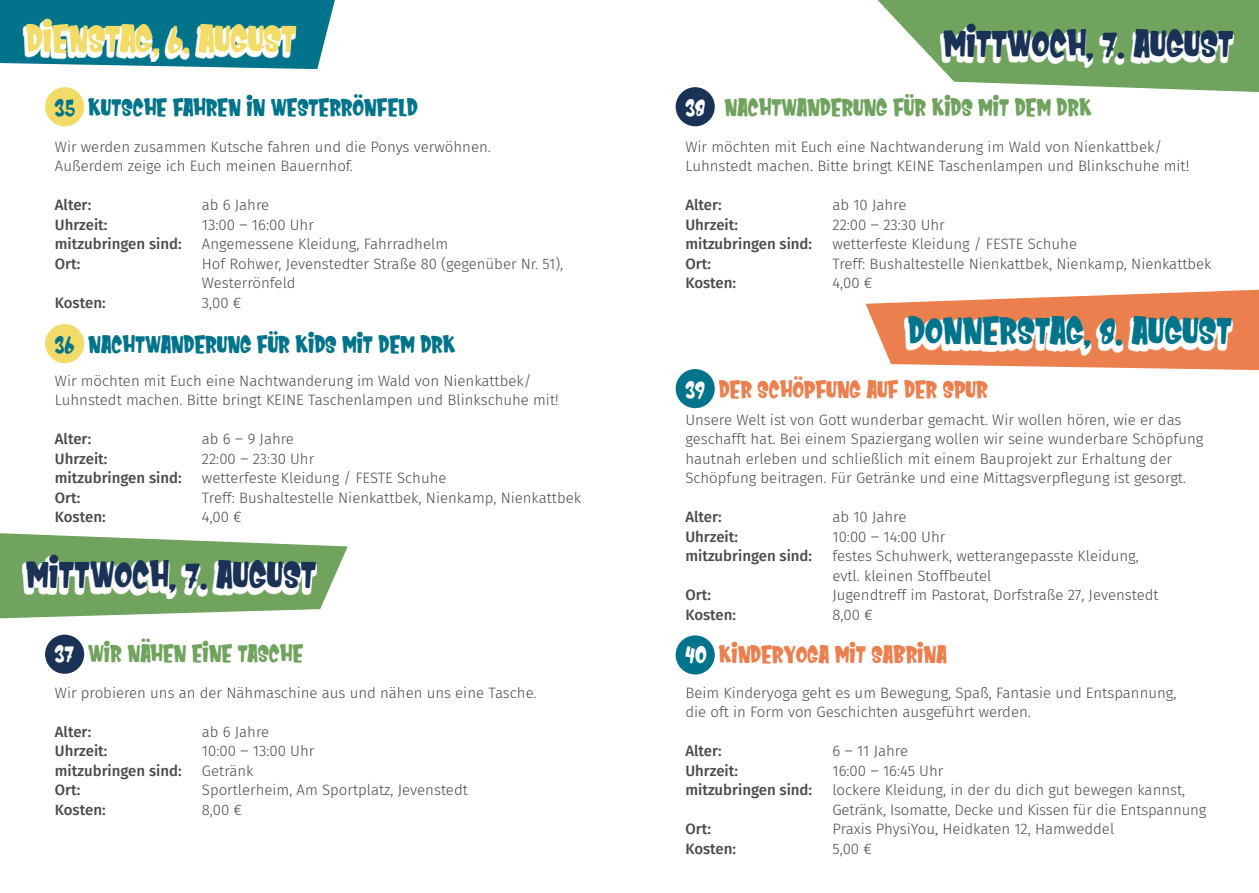
<style>
.page{position:relative;width:1259px;height:893px;background:#fff}
.page>*{position:absolute;margin:0;border:0;box-sizing:border-box;transform-origin:0 0}
.t1{font:37.5px "Kids Zone";color:#193256}
.t2{font:37.5px "Kids Zone";color:#01748b}
.t3{font:37.5px "Kids Zone";letter-spacing:-.01em;color:#f2db67}
.t4{font:24px "Kids Zone";color:#01748b}
.t5{font:24px "Kids Zone";color:#70a35e}
.t6{font:24px "Kids Zone";color:#eb7f4e}
.t7{font:300 15px/19.5px "Fira Sans";color:#4a4a49}
.t8{font:500 15px "Fira Sans";color:#4a4a49}
.s1{font-size:16.5px}
.s2{color:#fff}
</style>
<div class="page">
<div style="left:45px;top:87px;width:39px;height:39px;background:#f2db67;border-radius:50%"></div>
<div style="left:45px;top:324px;width:39px;height:39px;background:#f2db67;border-radius:50%"></div>
<svg style="left:0;top:0;width:335px;height:69px;background:#22869a"></svg>
<svg style="left:23px;top:20px;width:273px;height:42px"></svg>
<div style="left:45px;top:635px;width:39px;height:39px;background:#193256;border-radius:50%"></div>
<svg style="left:877px;top:0;width:382px;height:92px"></svg>
<svg style="left:940px;top:26px;width:293px;height:42px"></svg>
<div style="left:675px;top:87px;width:40px;height:39px;background:#193256;border-radius:50%"></div>
<svg style="left:0;top:533px;width:348px;height:85px"></svg>
<svg style="left:22px;top:556px;width:295px;height:43px"></svg>
<svg style="left:865px;top:290px;width:394px;height:80px"></svg>
<svg style="left:904px;top:317px;width:328px;height:39px"></svg>
<div style="left:675px;top:369px;width:40px;height:39px;background:#01748b;border-radius:50%"></div>
<div style="left:675px;top:635px;width:40px;height:39px;background:#01748b;border-radius:50%"></div>
<h1 class="t3" style="left:27px;top:13px;width:272px">DIENSTAG, 6. AUGUST</h1>
<h2 class="t4" style="left:55px;top:91px;width:365px">35 KUTSCHE FAHREN IN WESTERRÖNFELD</h2>
<p class="t7" style="left:55px;top:136px;width:437px">Wir werden zusammen Kutsche fahren und die Ponys verwöhnen.<br>Außerdem zeige ich Euch meinen Bauernhof.</p>
<p class="t8" style="left:55px;top:193px;width:38px">Alter:</p>
<p class="t7" style="left:202px;top:195px;width:69px">ab 6 Jahre</p>
<p class="t8" style="left:55px;top:212px;width:54px">Uhrzeit:</p>
<p class="t7" style="left:202px;top:214px;width:114px">13:00 <span class="s1">–</span> 16:00 Uhr</p>
<p class="t8" style="left:55px;top:232px;width:128px">mitzubringen sind:</p>
<p class="t7" style="left:202px;top:234px;width:248px">Angemessene Kleidung, Fahrradhelm</p>
<p class="t8" style="left:55px;top:251px;width:27px">Ort:</p>
<p class="t7" style="left:202px;top:253px;width:363px">Hof Rohwer, Jevenstedter Straße 80 (gegenüber Nr. 51),<br>Westerrönfeld</p>
<p class="t8" style="left:55px;top:290px;width:52px">Kosten:</p>
<p class="t7" style="left:202px;top:292px;width:41px">3,00 €</p>
<h2 class="t4" style="left:55px;top:328px;width:402px">36 NACHTWANDERUNG FÜR KIDS MIT DEM DRK</h2>
<p class="t7" style="left:55px;top:370px;width:505px">Wir möchten mit Euch eine Nachtwanderung im Wald von Nienkattbek/<br>Luhnstedt machen. Bitte bringt KEINE Taschenlampen und Blinkschuhe mit!</p>
<p class="t8" style="left:55px;top:427px;width:38px">Alter:</p>
<p class="t7" style="left:202px;top:429px;width:94px">ab 6 <span class="s1">–</span> 9 Jahre</p>
<p class="t8" style="left:55px;top:446px;width:54px">Uhrzeit:</p>
<p class="t7" style="left:202px;top:448px;width:114px">22:00 <span class="s1">–</span> 23:30 Uhr</p>
<p class="t8" style="left:55px;top:466px;width:128px">mitzubringen sind:</p>
<p class="t7" style="left:202px;top:468px;width:246px">wetterfeste Kleidung / FESTE Schuhe</p>
<p class="t8" style="left:55px;top:485px;width:27px">Ort:</p>
<p class="t7" style="left:202px;top:487px;width:381px">Treff: Bushaltestelle Nienkattbek, Nienkamp, Nienkattbek</p>
<p class="t8" style="left:55px;top:505px;width:52px">Kosten:</p>
<p class="t7" style="left:202px;top:507px;width:41px">4,00 €</p>
<h1 class="t1" style="left:27px;top:549px;width:292px">MITTWOCH, 7. AUGUST</h1>
<h2 class="t5" style="left:55px;top:638px;width:250px"><span class="s2">37</span> WIR NÄHEN EINE TASCHE</h2>
<p class="t7" style="left:55px;top:682px;width:483px">Wir probieren uns an der Nähmaschine aus und nähen uns eine Tasche.</p>
<p class="t8" style="left:55px;top:719px;width:38px">Alter:</p>
<p class="t7" style="left:202px;top:721px;width:69px">ab 6 Jahre</p>
<p class="t8" style="left:55px;top:739px;width:54px">Uhrzeit:</p>
<p class="t7" style="left:202px;top:741px;width:114px">10:00 <span class="s1">–</span> 13:00 Uhr</p>
<p class="t8" style="left:55px;top:758px;width:128px">mitzubringen sind:</p>
<p class="t7" style="left:202px;top:760px;width:53px">Getränk</p>
<p class="t8" style="left:55px;top:778px;width:27px">Ort:</p>
<p class="t7" style="left:202px;top:780px;width:267px">Sportlerheim, Am Sportplatz, Jevenstedt</p>
<p class="t8" style="left:55px;top:797px;width:52px">Kosten:</p>
<p class="t7" style="left:202px;top:799px;width:42px">8,00 €</p>
<h1 class="t1" style="left:944px;top:19px;width:292px">MITTWOCH, 7. AUGUST</h1>
<h2 class="t5" style="left:685px;top:91px;width:408px"><span class="s2">38</span> NACHTWANDERUNG FÜR KIDS MIT DEM DRK</h2>
<p class="t7" style="left:685px;top:136px;width:505px">Wir möchten mit Euch eine Nachtwanderung im Wald von Nienkattbek/<br>Luhnstedt machen. Bitte bringt KEINE Taschenlampen und Blinkschuhe mit!</p>
<p class="t8" style="left:685px;top:193px;width:38px">Alter:</p>
<p class="t7" style="left:832px;top:195px;width:75px">ab 10 Jahre</p>
<p class="t8" style="left:685px;top:212px;width:54px">Uhrzeit:</p>
<p class="t7" style="left:832px;top:214px;width:114px">22:00 <span class="s1">–</span> 23:30 Uhr</p>
<p class="t8" style="left:685px;top:232px;width:128px">mitzubringen sind:</p>
<p class="t7" style="left:832px;top:234px;width:246px">wetterfeste Kleidung / FESTE Schuhe</p>
<p class="t8" style="left:685px;top:251px;width:27px">Ort:</p>
<p class="t7" style="left:832px;top:253px;width:381px">Treff: Bushaltestelle Nienkattbek, Nienkamp, Nienkattbek</p>
<p class="t8" style="left:685px;top:271px;width:52px">Kosten:</p>
<p class="t7" style="left:832px;top:273px;width:41px">4,00 €</p>
<h1 class="t2" style="left:908px;top:306px;width:325px">DONNERSTAG, 8. AUGUST</h1>
<h2 class="t6" style="left:685px;top:373px;width:304px"><span class="s2">39</span> DER SCHÖPFUNG AUF DER SPUR</h2>
<p class="t7" style="left:685px;top:409px;width:519px">Unsere Welt ist von Gott wunderbar gemacht. Wir wollen hören, wie er das geschafft hat. Bei einem Spaziergang wollen wir seine wunderbare Schöpfung hautnah erleben und schließlich mit einem Bauprojekt zur Erhaltung der Schöpfung beitragen. Für Getränke und eine Mittagsverpflegung ist gesorgt.</p>
<p class="t8" style="left:685px;top:505px;width:38px">Alter:</p>
<p class="t7" style="left:832px;top:507px;width:75px">ab 10 Jahre</p>
<p class="t8" style="left:685px;top:524px;width:54px">Uhrzeit:</p>
<p class="t7" style="left:832px;top:526px;width:114px">10:00 <span class="s1">–</span> 14:00 Uhr</p>
<p class="t8" style="left:685px;top:544px;width:128px">mitzubringen sind:</p>
<p class="t7" style="left:832px;top:546px;width:308px">festes Schuhwerk, wetterangepasste Kleidung, evtl. kleinen Stoffbeutel</p>
<p class="t8" style="left:685px;top:583px;width:27px">Ort:</p>
<p class="t7" style="left:832px;top:585px;width:328px">Jugendtreff im Pastorat, Dorfstraße 27, Jevenstedt</p>
<p class="t8" style="left:685px;top:602px;width:52px">Kosten:</p>
<p class="t7" style="left:832px;top:604px;width:42px">8,00 €</p>
<h2 class="t6" style="left:685px;top:638px;width:263px"><span class="s2">40</span> KINDERYOGA MIT SABRINA</h2>
<p class="t7" style="left:685px;top:682px;width:492px">Beim Kinderyoga geht es um Bewegung, Spaß, Fantasie und Entspannung, die oft in Form von Geschichten ausgeführt werden.</p>
<p class="t8" style="left:685px;top:739px;width:38px">Alter:</p>
<p class="t7" style="left:832px;top:741px;width:77px">6 <span class="s1">–</span> 11 Jahre</p>
<p class="t8" style="left:685px;top:758px;width:54px">Uhrzeit:</p>
<p class="t7" style="left:832px;top:760px;width:112px">16:00 <span class="s1">–</span> 16:45 Uhr</p>
<p class="t8" style="left:685px;top:778px;width:128px">mitzubringen sind:</p>
<p class="t7" style="left:832px;top:780px;width:375px">lockere Kleidung, in der du dich gut bewegen kannst,<br>Getränk, Isomatte, Decke und Kissen für die Entspannung</p>
<p class="t8" style="left:685px;top:817px;width:27px">Ort:</p>
<p class="t7" style="left:832px;top:819px;width:283px">Praxis PhysiYou, Heidkaten 12, Hamweddel</p>
<p class="t8" style="left:685px;top:836px;width:52px">Kosten:</p>
<p class="t7" style="left:832px;top:838px;width:41px">5,00 €</p>
</div>
